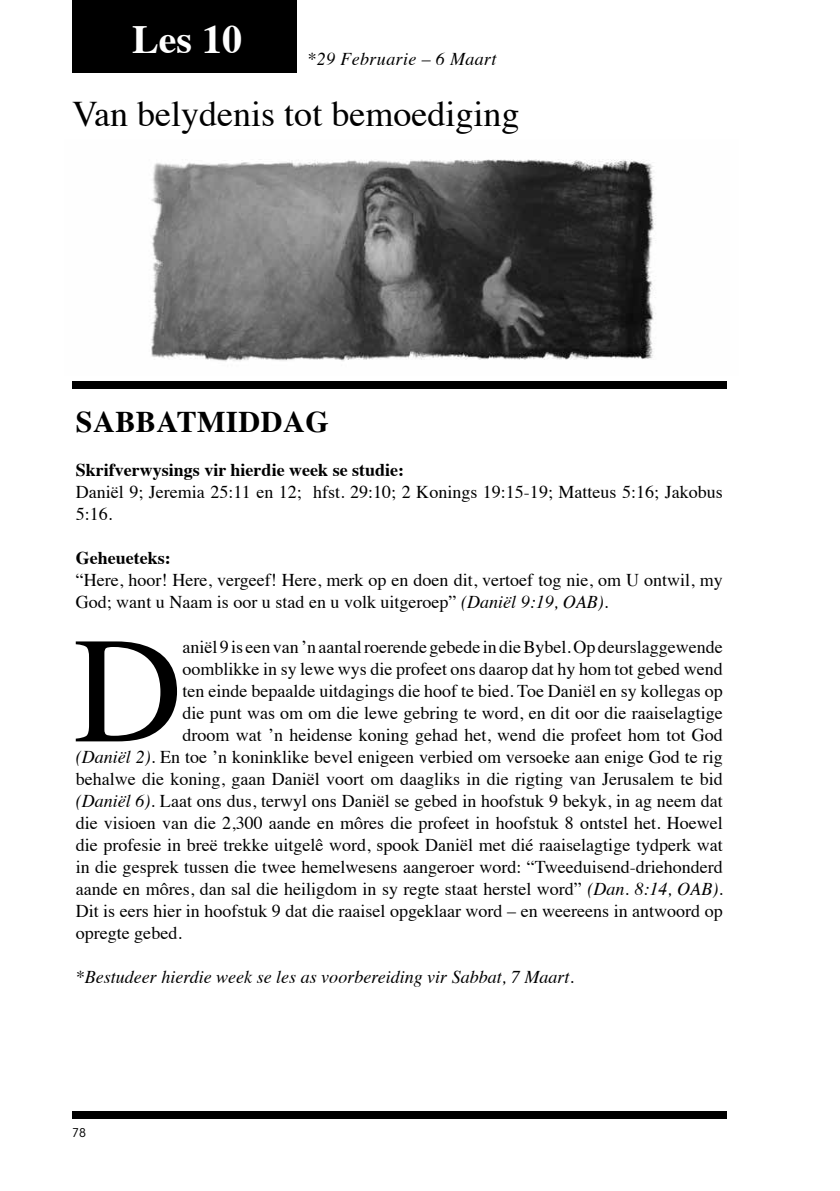
<style>
.page{position:relative;width:840px;height:1191px;background:#fff}
.page>*{position:absolute;margin:0;border:0;box-sizing:border-box;transform-origin:0 0}
.t1{font:151px "Times";color:#000}
.t2{font:700 40px "Times";color:#fff}
.t3{font:36px "Times";color:#000}
.t4{font:700 30px "Times";letter-spacing:.02em;color:#000}
.t5{font:18px/22px "Times";color:#000}
.t6{font:italic 18px "Times";color:#000}
.t7{font:700 18px "Times";color:#000}
.t8{font:italic 18px "Times";letter-spacing:.02em;color:#000}
.t9{font:12px "ITC Avant Garde Std";color:#000}
.s1{font-style:italic}
</style>
<div class="page">
<div style="left:72px;top:1111px;width:654px;height:8px;background:#000"></div>
<div style="left:72px;top:0;width:225px;height:72px;background:#000"></div>
<div style="left:72px;top:382px;width:654px;height:7px;background:#000"></div>
<img style="left:151px;top:159px;width:505px;height:203px">
<h2 class="t2" style="left:132px;top:1px;width:111px">Les 10</h2>
<p class="t8" style="left:307px;top:43px;width:190px">*29 Februarie – 6 Maart</p>
<h3 class="t3" style="left:72px;top:80px;width:448px">Van belydenis tot bemoediging</h3>
<h3 class="t4" style="left:76px;top:393px;width:254px">SABBATMIDDAG</h3>
<p class="t7" style="left:76px;top:452px;width:330px">Skrifverwysings vir hierdie week se studie:</p>
<p class="t5" style="left:76px;top:479px;width:648px">Daniël 9; Jeremia 25:11 en 12; hfst. 29:10; 2 Konings 19:15-19; Matteus 5:16; Jakobus<br>5:16.</p>
<p class="t7" style="left:76px;top:540px;width:96px">Geheueteks:</p>
<p class="t5" style="left:76px;top:567px;width:648px">“Here, hoor! Here, vergeef! Here, merk op en doen dit, vertoef tog nie, om U ontwil, my<br>God; want u Naam is oor u stad en u volk uitgeroep” <span class="s1">(Daniël 9:19, OAB).</span></p>
<h1 class="t1" style="left:73px;top:549px;width:111px">D</h1>
<p class="t5" style="left:182px;top:635px;width:541px">aniël 9 is een van ’n aantal roerende gebede in die Bybel. Op deurslaggewende</p>
<p class="t5" style="left:182px;top:657px;width:541px">oomblikke in sy lewe wys die profeet ons daarop dat hy hom tot gebed wend</p>
<p class="t5" style="left:182px;top:679px;width:541px">ten einde bepaalde uitdagings die hoof te bied. Toe Daniël en sy kollegas op</p>
<p class="t5" style="left:182px;top:701px;width:541px">die punt was om om die lewe gebring te word, en dit oor die raaiselagtige</p>
<p class="t5" style="left:182px;top:723px;width:541px">droom wat ’n heidense koning gehad het, wend die profeet hom tot God</p>
<p class="t5" style="left:76px;top:745px;width:648px"><span class="s1">(Daniël 2).</span> En toe ’n koninklike bevel enigeen verbied om versoeke aan enige God te rig</p>
<p class="t5" style="left:76px;top:767px;width:648px">behalwe die koning, gaan Daniël voort om daagliks in die rigting van Jerusalem te bid</p>
<p class="t5" style="left:76px;top:789px;width:648px"><span class="s1">(Daniël 6).</span> Laat ons dus, terwyl ons Daniël se gebed in hoofstuk 9 bekyk, in ag neem dat</p>
<p class="t5" style="left:76px;top:811px;width:648px">die visioen van die 2,300 aande en môres die profeet in hoofstuk 8 ontstel het. Hoewel</p>
<p class="t5" style="left:76px;top:832px;width:648px">die profesie in breë trekke uitgelê word, spook Daniël met dié raaiselagtige tydperk wat</p>
<p class="t5" style="left:76px;top:854px;width:648px">in die gesprek tussen die twee hemelwesens aangeroer word: “Tweeduisend-driehonderd</p>
<p class="t5" style="left:76px;top:876px;width:648px">aande en môres, dan sal die heiligdom in sy regte staat herstel word” <span class="s1">(Dan. 8:14, OAB).</span></p>
<p class="t5" style="left:76px;top:898px;width:648px">Dit is eers hier in hoofstuk 9 dat die raaisel opgeklaar word – en weereens in antwoord op</p>
<p class="t5" style="left:76px;top:920px;width:107px">opregte gebed.</p>
<p class="t6" style="left:76px;top:961px;width:499px">*Bestudeer hierdie week se les as voorbereiding vir Sabbat, 7 Maart.</p>
<p class="t9" style="left:72px;top:1125px;width:15px">78</p>
</div>
